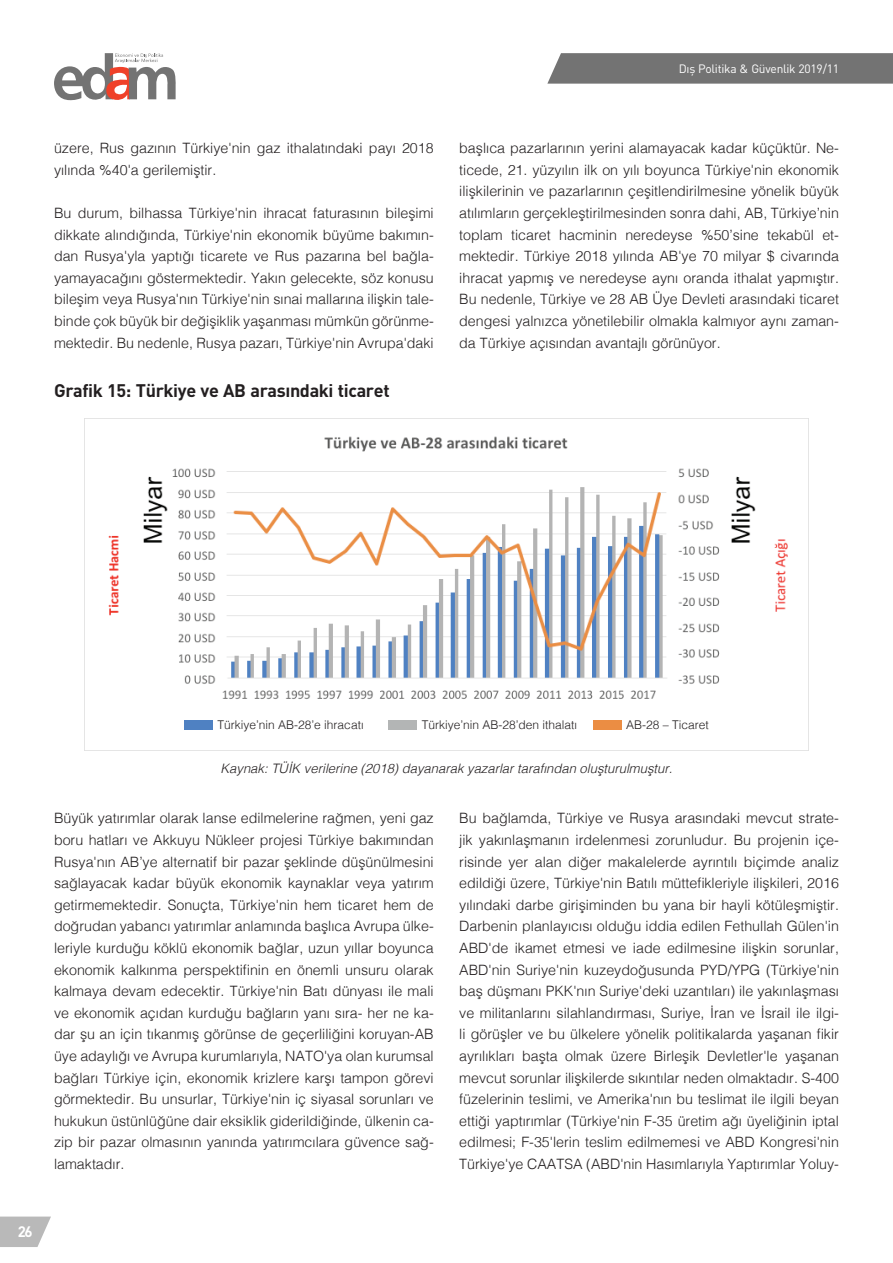
<style>
.page{position:relative;width:893px;height:1263px;background:#fff}
.page>*{position:absolute;margin:0;border:0;box-sizing:border-box;transform-origin:0 0}
.t1{font:700 18px "DIN";letter-spacing:-.02em;color:#231f20}
.t2{font:700 15px "DIN";color:#fff}
.t3{font:300 14.25px/21.6px "Helvetica";color:#231f20;text-align:justify}
.t4{font:italic 300 13.05px "Helvetica";color:#231f20}
.t5{font:300 12px "Helvetica";color:#231f20}
.t6{font:12px "DIN";letter-spacing:-.02em;color:#fff}
</style>
<div class="page">
<svg style="left:0;top:1216px;width:51px;height:31px;background:#c3c3c3"></svg>
<svg style="left:547px;top:53px;width:346px;height:31px;background:#787878"></svg>
<svg style="left:54px;top:53px;width:122px;height:48px"></svg>
<img style="left:108px;top:436px;width:680px;height:263px">
<div style="left:184px;top:720px;width:29px;height:10px;background:#4f81c2"></div>
<div style="left:388px;top:720px;width:29px;height:10px;background:#b3b5b5"></div>
<div style="left:593px;top:720px;width:29px;height:10px;background:#eb8d43"></div>
<p class="t6" style="left:679px;top:61px;width:162px">Dış Politika &amp; Güvenlik 2019/11</p>
<p class="t3" style="left:54px;top:136px;width:381px">üzere, Rus gazının Türkiye'nin gaz ithalatındaki payı 2018 yılında %40'a gerilemiştir.</p>
<p class="t3" style="left:54px;top:201px;width:381px">Bu durum, bilhassa Türkiye'nin ihracat faturasının bileşimi dikkate alındığında, Türkiye'nin ekonomik büyüme bakımın&shy;dan Rusya'yla yaptığı ticarete ve Rus pazarına bel bağla&shy;yamayacağını göstermektedir. Yakın gelecekte, söz konusu bileşim veya Rusya'nın Türkiye'nin sınai mallarına ilişkin tale&shy;binde çok büyük bir değişiklik yaşanması mümkün görünme&shy;mektedir. Bu nedenle, Rusya pazarı, Türkiye'nin Avrupa'daki</p>
<p class="t1" style="left:54px;top:378px;width:337px">Grafik 15: Türkiye ve AB arasındaki ticaret</p>
<p class="t3" style="left:459px;top:136px;width:381px">başlıca pazarlarının yerini alamayacak kadar küçüktür. Ne&shy;ticede, 21. yüzyılın ilk on yılı boyunca Türkiye'nin ekonomik ilişkilerinin ve pazarlarının çeşitlendirilmesine yönelik büyük atılımların gerçekleştirilmesinden sonra dahi, AB, Türkiye’nin toplam ticaret hacminin neredeyse %50’sine tekabül et&shy;mektedir. Türkiye 2018 yılında AB'ye 70 milyar $ civarında ihracat yapmış ve neredeyse aynı oranda ithalat yapmıştır.<br>Bu nedenle, Türkiye ve 28 AB Üye Devleti arasındaki ticaret dengesi yalnızca yönetilebilir olmakla kalmıyor aynı zaman&shy;da Türkiye açısından avantajlı görünüyor.</p>
<p class="t2" style="left:18px;top:1222px;width:16px">26</p>
<p class="t5" style="left:218px;top:714px;width:148px">Türkiye’nin AB-28’e ihracatı</p>
<p class="t5" style="left:422px;top:714px;width:157px">Türkiye’nin AB-28’den ithalatı</p>
<p class="t5" style="left:626px;top:714px;width:84px">AB-28 – Ticaret</p>
<p class="t4" style="left:221px;top:757px;width:453px">Kaynak: TÜİK verilerine (2018) dayanarak yazarlar tarafından oluşturulmuştur.</p>
<p class="t3" style="left:54px;top:806px;width:381px">Büyük yatırımlar olarak lanse edilmelerine rağmen, yeni gaz boru hatları ve Akkuyu Nükleer projesi Türkiye bakımından Rusya'nın AB’ye alternatif bir pazar şeklinde düşünülmesini sağlayacak kadar büyük ekonomik kaynaklar veya yatırım getirmemektedir. Sonuçta, Türkiye'nin hem ticaret hem de doğrudan yabancı yatırımlar anlamında başlıca Avrupa ülke&shy;leriyle kurduğu köklü ekonomik bağlar, uzun yıllar boyunca ekonomik kalkınma perspektifinin en önemli unsuru olarak kalmaya devam edecektir. Türkiye'nin Batı dünyası ile mali ve ekonomik açıdan kurduğu bağların yanı sıra- her ne ka&shy;dar şu an için tıkanmış görünse de geçerliliğini koruyan-AB üye adaylığı ve Avrupa kurumlarıyla, NATO'ya olan kurumsal bağları Türkiye için, ekonomik krizlere karşı tampon görevi görmektedir. Bu unsurlar, Türkiye'nin iç siyasal sorunları ve hukukun üstünlüğüne dair eksiklik giderildiğinde, ülkenin ca&shy;zip bir pazar olmasının yanında yatırımcılara güvence sağ&shy;lamaktadır.</p>
<p class="t3" style="left:459px;top:806px;width:381px">Bu bağlamda, Türkiye ve Rusya arasındaki mevcut strate&shy;jik yakınlaşmanın irdelenmesi zorunludur. Bu projenin içe&shy;risinde yer alan diğer makalelerde ayrıntılı biçimde analiz edildiği üzere, Türkiye'nin Batılı müttefikleriyle ilişkileri, 2016 yılındaki darbe girişiminden bu yana bir hayli kötüleşmiştir.<br>Darbenin planlayıcısı olduğu iddia edilen Fethullah Gülen'in ABD'de ikamet etmesi ve iade edilmesine ilişkin sorunlar, ABD'nin Suriye'nin kuzeydoğusunda PYD/YPG (Türkiye'nin baş düşmanı PKK'nın Suriye'deki uzantıları) ile yakınlaşması ve militanlarını silahlandırması, Suriye, İran ve İsrail ile ilgi&shy;li görüşler ve bu ülkelere yönelik politikalarda yaşanan fikir ayrılıkları başta olmak üzere Birleşik Devletler'le yaşanan mevcut sorunlar ilişkilerde sıkıntılar neden olmaktadır. S-400 füzelerinin teslimi, ve Amerika'nın bu teslimat ile ilgili beyan ettiği yaptırımlar (Türkiye'nin F-35 üretim ağı üyeliğinin iptal edilmesi; F-35'lerin teslim edilmemesi ve ABD Kongresi'nin Türkiye'ye CAATSA (ABD'nin Hasımlarıyla Yaptırımlar Yoluy-</p>
</div>
